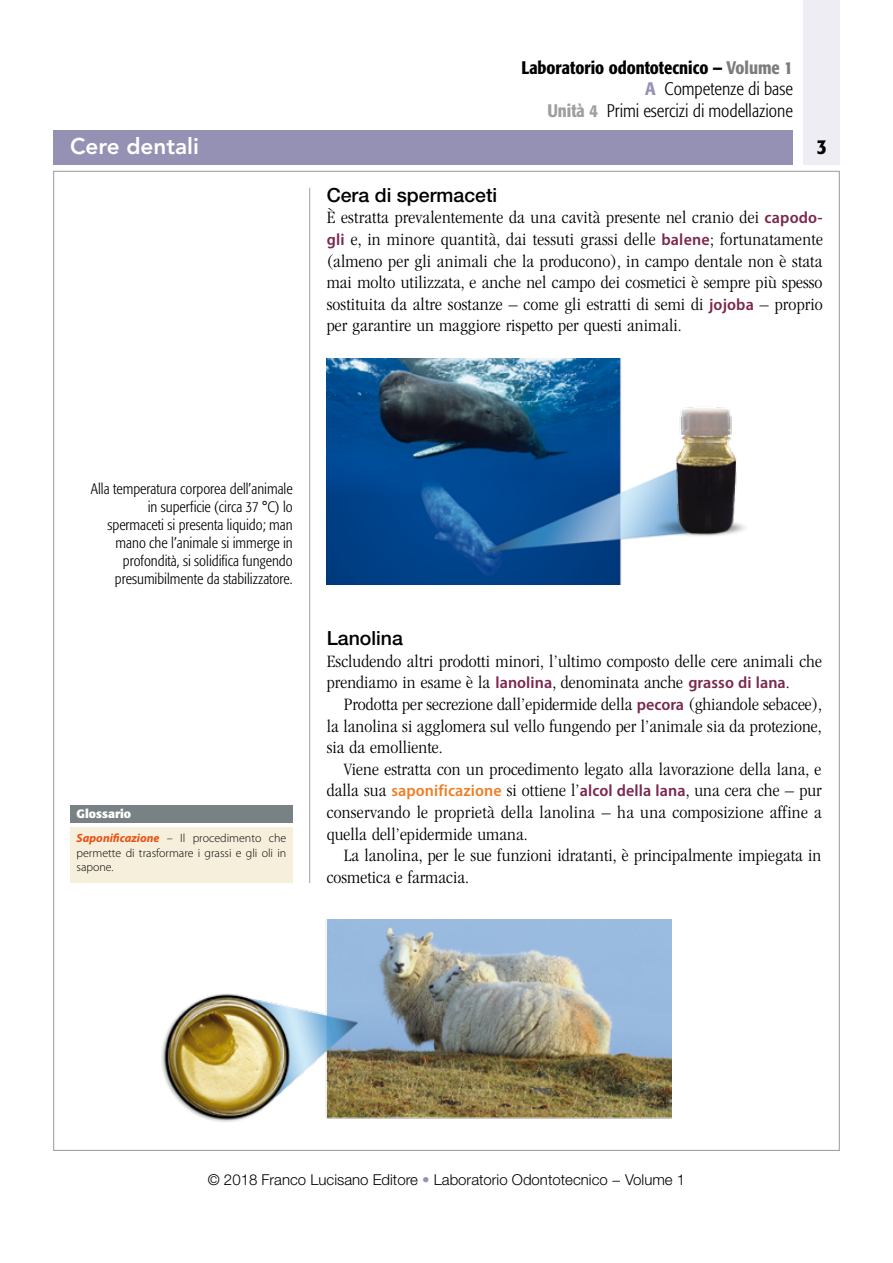
<style>
.page{position:relative;width:893px;height:1263px;background:#fff}
.page>*{position:absolute;margin:0;border:0;box-sizing:border-box;transform-origin:0 0}
.t1{font:800 22.5px "Avenir LT Std";color:#fff}
.t2{font:500 condensed 21px "Formata";color:#000}
.t3{font:500 19.5px "Helvetica Neue LT Std";color:#000}
.t4{font:300 condensed 18px/21.6px "ITC Garamond Std";letter-spacing:.005em;color:#000;text-align:justify;scale:1.05 1}
.t5{font:300 condensed 18px/21.6px "Formata";color:#000;text-align:right}
.t6{font:300 condensed 15px/18px "Formata";color:#000;text-align:right}
.t7{font:300 15px "Helvetica Neue LT Std";color:#000}
.t8{font:300 12px/14.4px "Myriad Pro";color:#000;text-align:justify}
.t9{font:700 12px "Formata";color:#fff}
.s1{font-weight:500}
.s2{font-weight:500;color:#7b7c7e}
.s3{font-weight:500;color:#9591b5}
.s4{font-weight:500;color:#9c9e9f}
.s5{font-family:"Myriad Pro";font-weight:600;font-stretch:semi-condensed;font-size:16.5px;color:#7b284f}
.s6{font-weight:700;font-style:italic;color:#e85113}
.s7{font-family:"Myriad Pro";font-weight:600;font-stretch:semi-condensed;font-size:16.5px;color:#ee8027}
.s8{color:#9591b5}
</style>
<div class="page">
<div style="left:53px;top:130px;width:740px;height:34px;background:#9591b5"></div>
<div style="left:804px;top:0;width:36px;height:164px;background:#eeedf4"></div>
<hr style="left:309px;top:188px;width:1px;height:695px;background:#9c9e9f">
<div style="left:70px;top:827px;width:223px;height:56px;background:#f6efdb"></div>
<div style="left:70px;top:805px;width:223px;height:18px;background:#788184"></div>
<img style="left:327px;top:358px;width:329px;height:227px">
<img style="left:656px;top:407px;width:89px;height:130px">
<img style="left:161px;top:919px;width:511px;height:203px">
<p class="t5" style="left:521px;top:57px;width:273px"><span class="s1">Laboratorio odontotecnico −</span> <span class="s2">Volume 1<br></span><span class="s3">A</span> Competenze di base<br><span class="s4">Unità 4</span> Primi esercizi di modellazione</p>
<p class="t1" style="left:70px;top:133px;width:130px">Cere dentali</p>
<p class="t2" style="left:817px;top:133px;width:12px">3</p>
<p class="t3" style="left:327px;top:183px;width:172px">Cera di spermaceti</p>
<p class="t4" style="left:327px;top:207px;width:474px">È estratta prevalentemente da una cavità presente nel cranio dei <span class="s5">capodo&shy;gli</span> e, in minore quantità, dai tessuti grassi delle <span class="s5">balene</span>; fortunatamente (almeno per gli animali che la producono), in campo dentale non è stata mai molto utilizzata, e anche nel campo dei cosmetici è sempre più spesso sostituita da altre sostanze – come gli estratti di semi di <span class="s5">jojoba</span> – proprio per garantire un maggiore rispetto per questi animali.</p>
<p class="t6" style="left:91px;top:480px;width:203px">Alla temperatura corporea dell’animale in superficie (circa 37 °C) lo spermaceti si presenta liquido; man mano che l’animale si immerge in profondità, si solidifica fungendo presumibilmente da stabilizzatore.</p>
<p class="t9" style="left:77px;top:807px;width:56px">Glossario</p>
<p class="t8" style="left:77px;top:831px;width:211px"><span class="s6">Saponificazione</span> – Il procedimento che permette di trasformare i grassi e gli oli in sapone.</p>
<p class="t3" style="left:327px;top:627px;width:78px">Lanolina</p>
<p class="t4" style="left:327px;top:650px;width:473px">Escludendo altri prodotti minori, l’ultimo composto delle cere animali che prendiamo in esame è la <span class="s5">lanolina</span>, denominata anche <span class="s5">grasso di lana</span>.</p>
<p class="t4" style="left:327px;top:694px;width:473px;text-indent:17px">Prodotta per secrezione dall’epidermide della <span class="s5">pecora</span> (ghiandole sebacee), la lanolina si agglomera sul vello fungendo per l’animale sia da protezione, sia da emolliente.</p>
<p class="t4" style="left:327px;top:758px;width:473px;text-indent:17px">Viene estratta con un procedimento legato alla lavorazione della lana, e dalla sua <span class="s7">saponificazione</span> si ottiene l’<span class="s5">alcol della lana</span>, una cera che – pur conservando le proprietà della lanolina – ha una composizione affine a quella dell’epidermide umana.</p>
<p class="t4" style="left:327px;top:845px;width:473px;text-indent:17px">La lanolina, per le sue funzioni idratanti, è principalmente impiegata in cosmetica e farmacia.</p>
<p class="t7" style="left:208px;top:1170px;width:479px">© 2018 Franco Lucisano Editore <span class="s8">•</span> Laboratorio Odontotecnico − Volume 1</p>
</div>
